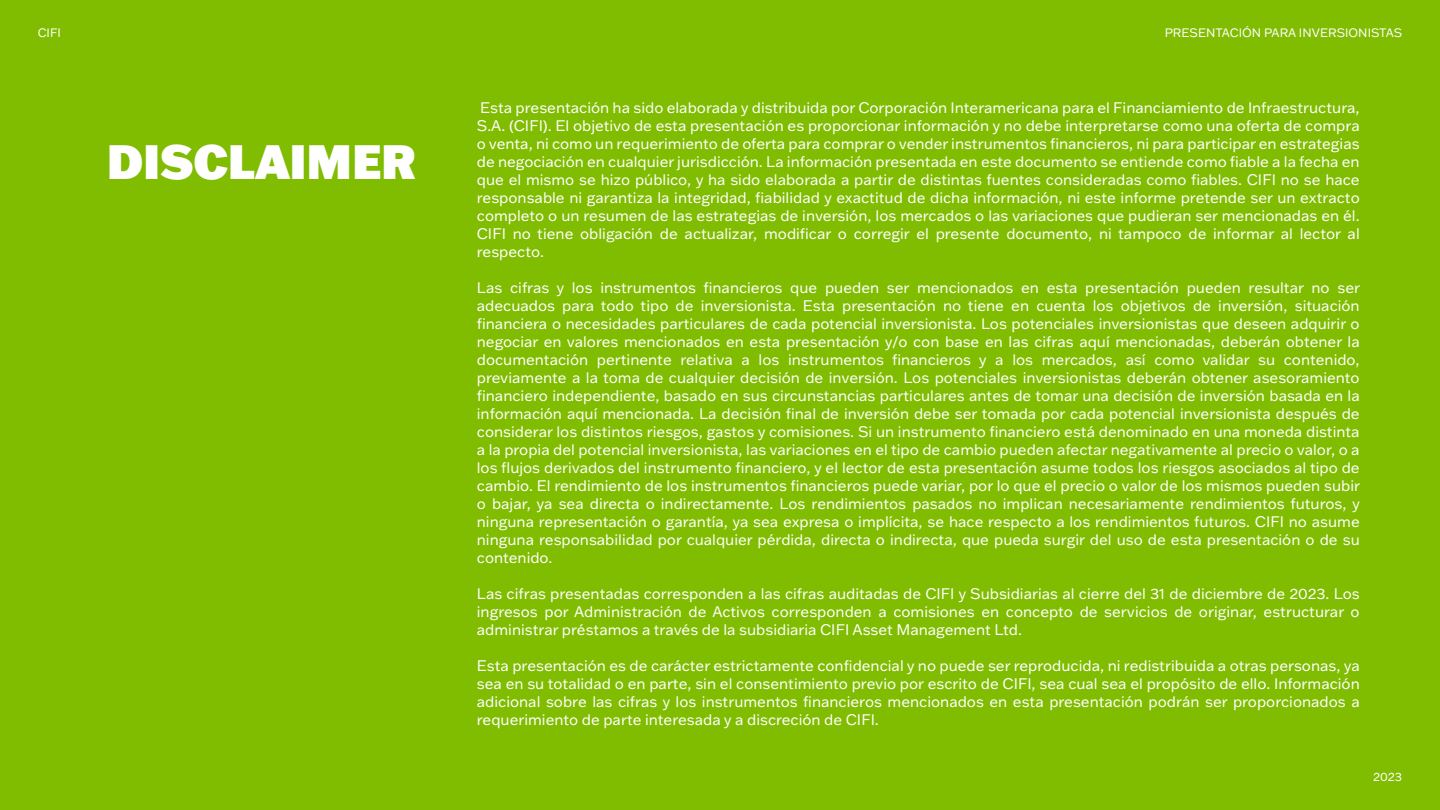
<style>
.page{position:relative;width:1440px;height:810px;background:#80bc00}
.page>*{position:absolute;margin:0;border:0;box-sizing:border-box;transform-origin:0 0}
.t1{font:900 47.25px "Franklin Gothic ATF";color:#fff}
.t2{font:15px/18px "Franklin Gothic ATF";color:#fff;text-align:justify}
.t3{font:12px "Franklin Gothic ATF";color:#fff}
</style>
<div class="page">
<p class="t3" style="left:38px;top:24px;width:25px">CIFI</p>
<h1 class="t1" style="left:107px;top:130px;width:310px">DISCLAIMER</h1>
<p class="t3" style="left:1165px;top:24px;width:239px">PRESENTACIÓN PARA INVERSIONISTAS</p>
<p class="t2" style="left:477px;top:98px;width:884px">Esta presentación ha sido elaborada y distribuida por Corporación Interamericana para el Financiamiento de Infraestructura, S.A. (CIFI). El objetivo de esta presentación es proporcionar información y no debe interpretarse como una oferta de compra o venta, ni como un requerimiento de oferta para comprar o vender instrumentos financieros, ni para participar en estrategias de negociación en cualquier jurisdicción. La información presentada en este documento se entiende como fiable a la fecha en que el mismo se hizo público, y ha sido elaborada a partir de distintas fuentes consideradas como fiables. CIFI no se hace responsable ni garantiza la integridad, fiabilidad y exactitud de dicha información, ni este informe pretende ser un extracto completo o un resumen de las estrategias de inversión, los mercados o las variaciones que pudieran ser mencionadas en él.<br>CIFI no tiene obligación de actualizar, modificar o corregir el presente documento, ni tampoco de informar al lector al respecto.</p>
<p class="t2" style="left:477px;top:278px;width:885px">Las cifras y los instrumentos financieros que pueden ser mencionados en esta presentación pueden resultar no ser adecuados para todo tipo de inversionista. Esta presentación no tiene en cuenta los objetivos de inversión, situación financiera o necesidades particulares de cada potencial inversionista. Los potenciales inversionistas que deseen adquirir o negociar en valores mencionados en esta presentación y/o con base en las cifras aquí mencionadas, deberán obtener la documentación pertinente relativa a los instrumentos financieros y a los mercados, así como validar su contenido, previamente a la toma de cualquier decisión de inversión. Los potenciales inversionistas deberán obtener asesoramiento financiero independiente, basado en sus circunstancias particulares antes de tomar una decisión de inversión basada en la información aquí mencionada. La decisión final de inversión debe ser tomada por cada potencial inversionista después de considerar los distintos riesgos, gastos y comisiones. Si un instrumento financiero está denominado en una moneda distinta a la propia del potencial inversionista, las variaciones en el tipo de cambio pueden afectar negativamente al precio o valor, o a los flujos derivados del instrumento financiero, y el lector de esta presentación asume todos los riesgos asociados al tipo de cambio. El rendimiento de los instrumentos financieros puede variar, por lo que el precio o valor de los mismos pueden subir o bajar, ya sea directa o indirectamente. Los rendimientos pasados no implican necesariamente rendimientos futuros, y ninguna representación o garantía, ya sea expresa o implícita, se hace respecto a los rendimientos futuros. CIFI no asume ninguna responsabilidad por cualquier pérdida, directa o indirecta, que pueda surgir del uso de esta presentación o de su contenido.</p>
<p class="t2" style="left:477px;top:584px;width:884px">Las cifras presentadas corresponden a las cifras auditadas de CIFI y Subsidiarias al cierre del 31 de diciembre de 2023. Los ingresos por Administración de Activos corresponden a comisiones en concepto de servicios de originar, estructurar o administrar préstamos a través de la subsidiaria CIFI Asset Management Ltd.</p>
<p class="t2" style="left:477px;top:656px;width:884px">Esta presentación es de carácter estrictamente confidencial y no puede ser reproducida, ni redistribuida a otras personas, ya sea en su totalidad o en parte, sin el consentimiento previo por escrito de CIFI, sea cual sea el propósito de ello. Información adicional sobre las cifras y los instrumentos financieros mencionados en esta presentación podrán ser proporcionados a requerimiento de parte interesada y a discreción de CIFI.</p>
<p class="t3" style="left:1373px;top:768px;width:30px">2023</p>
</div>
